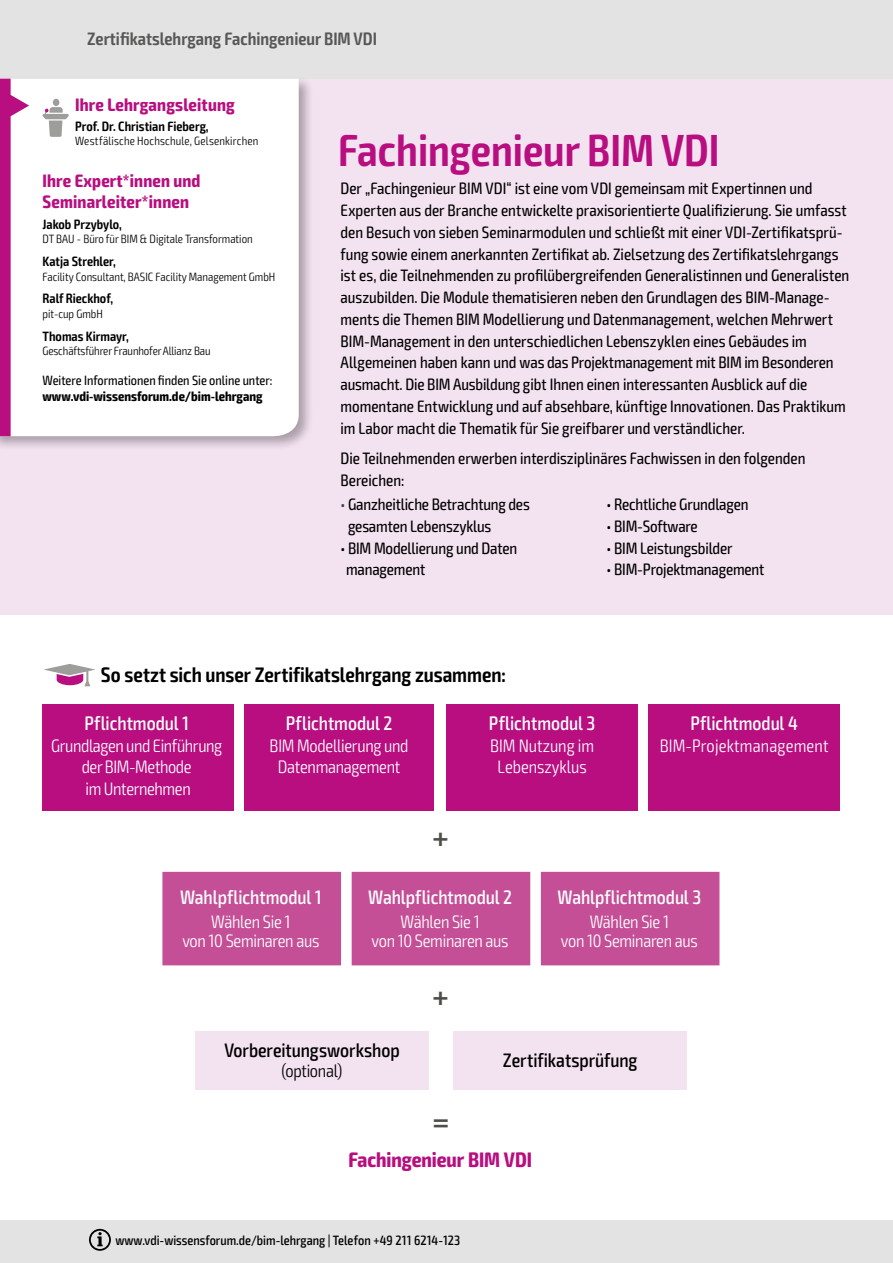
<style>
.page{position:relative;width:893px;height:1263px;background:#fff}
.page>*{position:absolute;margin:0;border:0;box-sizing:border-box;transform-origin:0 0}
.t1{font:600 condensed 45px "Exo 2";color:#b80e80}
.t2{font:500 27px "Vialog LT Std";color:#4f4e4b}
.t3{font:600 condensed 21px "Exo 2";letter-spacing:-.005em;color:#000}
.t4{font:700 condensed 21px "Exo 2";letter-spacing:-.005em;color:#b80e80}
.t5{font:500 condensed 19.5px "Exo 2";color:#fff}
.t6{font:500 condensed 19.5px "Exo 2";letter-spacing:-.005em;color:#000}
.t7{font:300 condensed 18px/21.6px "Exo 2";letter-spacing:-.015em;color:#fff;text-align:center}
.t8{font:700 condensed 18px/21.6px "Exo 2";letter-spacing:.01em;color:#b80e80}
.t9{font:600 condensed 18px "Exo 2";color:#575756}
.t10{font:300 condensed 18px "Exo 2";letter-spacing:.01em;color:#fff}
.t11{font:300 condensed 18px "Exo 2";letter-spacing:-.015em;color:#000}
.t12{font:condensed 16.5px/21.8px "Exo 2";color:#000}
.t13{font:600 condensed 13.5px "Exo 2";color:#000}
.t14{font:500 condensed 13.5px "Exo 2";color:#000}
.t15{font:condensed 13.5px "Exo 2";color:#000}
.t16{font:700 condensed 13.5px "Exo 2";color:#000}
.t17{font:300 condensed 12px "Exo 2";color:#000}
.s1{color:#384050}
</style>
<div class="page">
<div style="left:0;top:79px;width:893px;height:535px;background:#f3e2f0"></div>
<div style="left:43px;top:704px;width:191px;height:107px;background:#b80e80"></div>
<div style="left:244px;top:704px;width:190px;height:107px;background:#b80e80"></div>
<div style="left:446px;top:704px;width:192px;height:107px;background:#b80e80"></div>
<div style="left:648px;top:704px;width:192px;height:107px;background:#b80e80"></div>
<div style="left:162px;top:872px;width:557px;height:93px;background:#c44f97"></div>
<div style="left:195px;top:1031px;width:234px;height:58px;background:#f3e2f0"></div>
<div style="left:453px;top:1031px;width:234px;height:58px;background:#f3e2f0"></div>
<div style="left:0;top:0;width:893px;height:79px;background:#e3e3e3"></div>
<div style="left:0;top:76px;width:314px;height:376px;background:#000;opacity:.3"></div>
<div style="left:0;top:79px;width:299px;height:358px;background:#fff"></div>
<div style="left:53px;top:99px;width:6px;height:7px;background:#9d9d9c;border-radius:50%"></div>
<svg style="left:42px;top:107px;width:27px;height:30px"></svg>
<svg style="left:0;top:79px;width:29px;height:357px"></svg>
<div style="left:0;top:1220px;width:893px;height:43px;background:#e3e3e3"></div>
<svg style="left:89px;top:1229px;width:22px;height:22px"></svg>
<svg style="left:44px;top:664px;width:51px;height:23px"></svg>
<p class="t9" style="left:87px;top:28px;width:291px">Zertifikatslehrgang Fachingenieur BIM VDI</p>
<p class="t8" style="left:75px;top:94px;width:161px">Ihre Lehrgangsleitung</p>
<p class="t13" style="left:75px;top:119px;width:135px">Prof. Dr. Christian Fieberg,</p>
<p class="t17" style="left:75px;top:134px;width:185px">Westfälische Hochschule, Gelsenkirchen</p>
<p class="t8" style="left:43px;top:170px;width:159px">Ihre Expert*innen und<br>Seminarleiter*innen</p>
<p class="t13" style="left:43px;top:216px;width:81px">Jakob Przybylo,</p>
<p class="t17" style="left:43px;top:232px;width:212px">DT BAU - Büro für BIM &amp; Digitale Transformation</p>
<p class="t13" style="left:43px;top:253px;width:75px">Katja Strehler,</p>
<p class="t17" style="left:43px;top:269px;width:234px">Facility Consultant, BASIC Facility Management GmbH</p>
<p class="t13" style="left:43px;top:291px;width:72px">Ralf Rieckhof,</p>
<p class="t17" style="left:43px;top:307px;width:62px">pit-cup GmbH</p>
<p class="t13" style="left:43px;top:329px;width:88px">Thomas Kirmayr,</p>
<p class="t17" style="left:43px;top:344px;width:170px">Geschäftsführer Fraunhofer Allianz Bau</p>
<p class="t15" style="left:43px;top:372px;width:232px">Weitere Informationen finden Sie online unter:</p>
<p class="t16" style="left:43px;top:388px;width:222px">www.vdi-wissensforum.de/bim-lehrgang</p>
<h1 class="t1" style="left:338px;top:123px;width:383px">Fachingenieur BIM VDI</h1>
<p class="t12" style="left:341px;top:178px;width:510px">Der „Fachingenieur BIM VDI“ ist eine vom VDI gemeinsam mit Expertinnen und Experten aus der Branche entwickelte praxisorientierte Qualifizierung. Sie umfasst den Besuch von sieben Seminarmodulen und schließt mit einer VDI-Zertifikatsprü&shy;fung sowie einem anerkannten Zertifikat ab. Zielsetzung des Zertifikatslehrgangs ist es, die Teilnehmenden zu profilübergreifenden Generalistinnen und Generalisten auszubilden. Die Module thematisieren neben den Grundlagen des BIM-Manage&shy;ments die Themen BIM Modellierung und Datenmanagement, welchen Mehrwert BIM-Management in den unterschiedlichen Lebenszyklen eines Gebäudes im Allgemeinen haben kann und was das Projektmanagement mit BIM im Besonderen ausmacht. Die BIM Ausbildung gibt Ihnen einen interessanten Ausblick auf die momentane Entwicklung und auf absehbare, künftige Innovationen. Das Praktikum im Labor macht die Thematik für Sie greifbarer und verständlicher.</p>
<p class="t12" style="left:341px;top:448px;width:466px">Die Teilnehmenden erwerben interdisziplinäres Fachwissen in den folgenden<br>Bereichen:</p>
<p class="t12" style="left:348px;top:494px;width:183px;text-indent:-8px"><span class="s1">•</span> Ganzheitliche Betrachtung des gesamten Lebenszyklus</p>
<p class="t12" style="left:346px;top:537px;width:173px;text-indent:-6px">• BIM Modellierung und Daten management</p>
<p class="t12" style="left:607px;top:494px;width:143px">• Rechtliche Grundlagen</p>
<p class="t12" style="left:607px;top:515px;width:93px">• BIM-Software</p>
<p class="t12" style="left:607px;top:537px;width:127px">• BIM Leistungsbilder</p>
<p class="t12" style="left:607px;top:559px;width:159px">• BIM-Projektmanagement</p>
<p class="t3" style="left:101px;top:662px;width:407px">So setzt sich unser Zertifikatslehrgang zusammen:</p>
<p class="t5" style="left:85px;top:712px;width:106px">Pflichtmodul 1</p>
<p class="t7" style="left:51px;top:735px;width:173px">Grundlagen und Einführung der BIM-Methode<br>im Unternehmen</p>
<p class="t5" style="left:286px;top:712px;width:108px">Pflichtmodul 2</p>
<p class="t7" style="left:270px;top:735px;width:140px">BIM Modellierung und<br>Datenmanagement</p>
<p class="t5" style="left:489px;top:712px;width:108px">Pflichtmodul 3</p>
<p class="t7" style="left:490px;top:735px;width:106px">BIM Nutzung im<br>Lebenszyklus</p>
<h2 class="t2" style="left:432px;top:822px;width:18px">+</h2>
<p class="t5" style="left:690px;top:712px;width:109px">Pflichtmodul 4</p>
<p class="t10" style="left:660px;top:735px;width:170px">BIM-Projektmanagement</p>
<p class="t5" style="left:180px;top:885px;width:143px">Wahlpflichtmodul 1</p>
<p class="t7" style="left:182px;top:912px;width:139px;line-height:19.5px">Wählen Sie 1<br>von 10 Seminaren aus</p>
<p class="t5" style="left:368px;top:885px;width:145px">Wahlpflichtmodul 2</p>
<p class="t7" style="left:372px;top:912px;width:139px;line-height:19.5px">Wählen Sie 1<br>von 10 Seminaren aus</p>
<h2 class="t2" style="left:432px;top:981px;width:18px">+</h2>
<p class="t5" style="left:557px;top:885px;width:145px">Wahlpflichtmodul 3</p>
<p class="t7" style="left:561px;top:912px;width:139px;line-height:19.5px">Wählen Sie 1<br>von 10 Seminaren aus</p>
<p class="t6" style="left:224px;top:1039px;width:177px">Vorbereitungsworkshop</p>
<p class="t11" style="left:282px;top:1060px;width:62px">(optional)</p>
<h2 class="t2" style="left:433px;top:1106px;width:18px">=</h2>
<p class="t6" style="left:503px;top:1049px;width:136px">Zertifikatsprüfung</p>
<p class="t4" style="left:348px;top:1147px;width:185px">Fachingenieur BIM VDI</p>
<p class="t14" style="left:115px;top:1232px;width:346px">www.vdi-wissensforum.de/bim-lehrgang | Telefon +49 211 6214-123</p>
</div>
